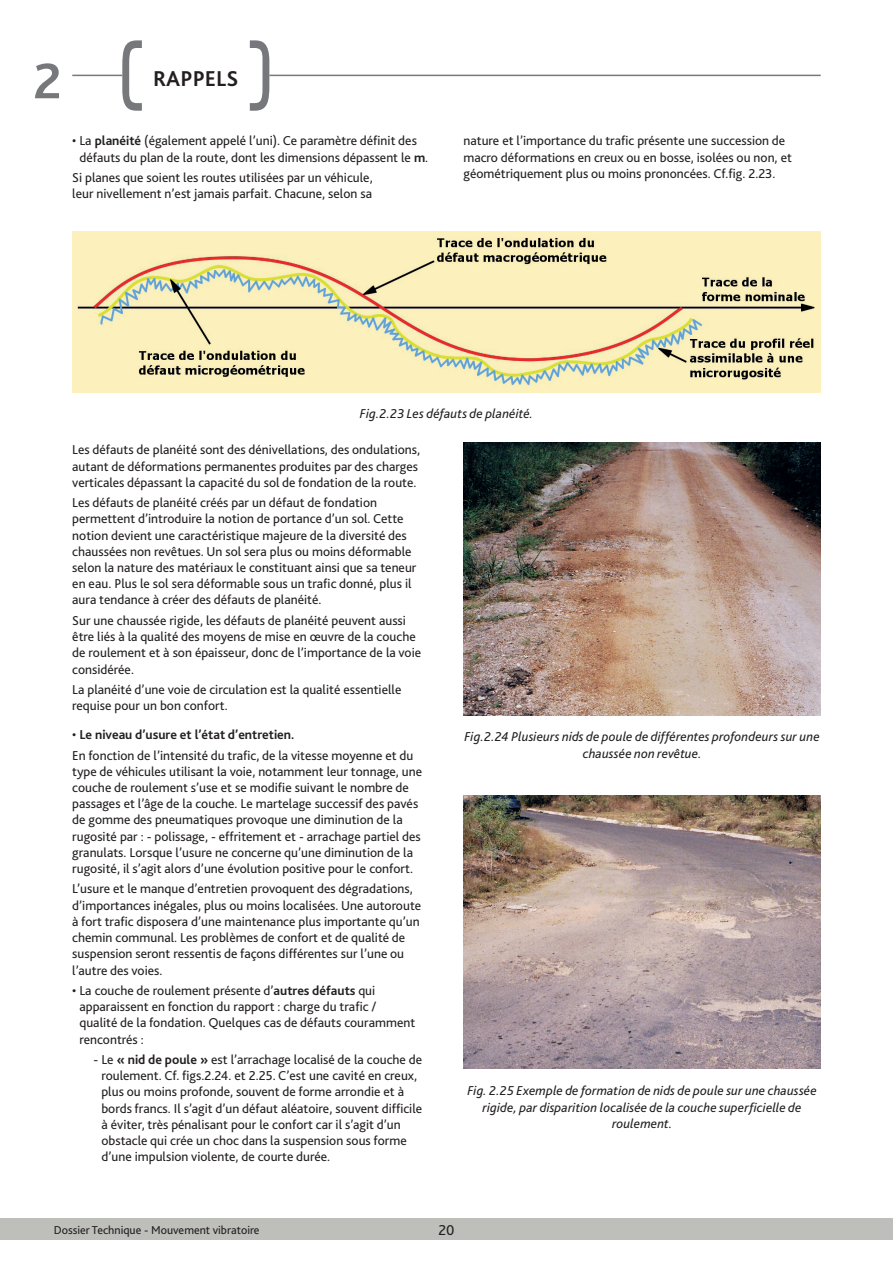
<style>
.page{position:relative;width:893px;height:1263px;background:#fff}
.page>*{position:absolute;margin:0;border:0;box-sizing:border-box;transform-origin:0 0}
.t1{font:700 52.5px "Bliss 2";color:#76787b}
.t2{font:700 22.5px "Bliss 2";color:#231f20}
.t3{font:15px "Bliss 2";color:#231f20}
.t4{font:13.5px/16.2px "Bliss 2";color:#231f20}
.t5{font:italic 13.5px/16.2px "Bliss 2";letter-spacing:.01em;color:#231f20;text-align:center}
.t6{font:12px "Bliss 2";color:#231f20}
.s1{font-weight:700}
</style>
<div class="page">
<hr style="left:72px;top:75px;width:50px;height:1px;background:#76787b">
<svg style="left:122px;top:40px;width:20px;height:71px"></svg>
<svg style="left:250px;top:40px;width:19px;height:71px"></svg>
<hr style="left:269px;top:75px;width:552px;height:1px;background:#76787b">
<div style="left:0;top:1218px;width:893px;height:21px;background:#bebeba"></div>
<img style="left:72px;top:232px;width:749px;height:160px">
<img style="left:463px;top:442px;width:358px;height:274px">
<img style="left:463px;top:795px;width:358px;height:273px">
<h1 class="t1" style="left:33px;top:48px;width:30px">2</h1>
<h2 class="t2" style="left:153px;top:65px;width:87px">RAPPELS</h2>
<p class="t4" style="left:79px;top:132px;width:350px;text-indent:-7px">• La <span class="s1">planéité</span> (également appelé l’uni). Ce paramètre définit des défauts du plan de la route, dont les dimensions dépassent le <span class="s1">m</span>.</p>
<p class="t4" style="left:72px;top:169px;width:302px">Si planes que soient les routes utilisées par un véhicule, leur nivellement n’est jamais parfait. Chacune, selon sa</p>
<p class="t4" style="left:463px;top:132px;width:330px">nature et l’importance du trafic présente une succession de macro déformations en creux ou en bosse, isolées ou non, et géométriquement plus ou moins prononcées. Cf.fig. 2.23.</p>
<p class="t5" style="left:360px;top:405px;width:175px">Fig.2.23 Les défauts de planéité.</p>
<p class="t4" style="left:72px;top:441px;width:349px">Les défauts de planéité sont des dénivellations, des ondulations, autant de déformations permanentes produites par des charges verticales dépassant la capacité du sol de fondation de la route.</p>
<p class="t4" style="left:72px;top:494px;width:346px">Les défauts de planéité créés par un défaut de fondation permettent d’introduire la notion de portance d’un sol. Cette notion devient une caractéristique majeure de la diversité des chaussées non revêtues. Un sol sera plus ou moins déformable selon la nature des matériaux le constituant ainsi que sa teneur en eau. Plus le sol sera déformable sous un trafic donné, plus il aura tendance à créer des défauts de planéité.</p>
<p class="t4" style="left:72px;top:612px;width:350px">Sur une chaussée rigide, les défauts de planéité peuvent aussi être liés à la qualité des moyens de mise en œuvre de la couche de roulement et à son épaisseur, donc de l’importance de la voie considérée.</p>
<p class="t4" style="left:72px;top:681px;width:331px">La planéité d’une voie de circulation est la qualité essentielle requise pour un bon confort.</p>
<p class="t4" style="left:72px;top:724px;width:343px;line-height:20.4px">• <span class="s1">Le niveau d’usure et l’état d’entretien.<br></span>En fonction de l’intensité du trafic, de la vitesse moyenne et du</p>
<p class="t4" style="left:72px;top:763px;width:351px">type de véhicules utilisant la voie, notamment leur tonnage, une couche de roulement s’use et se modifie suivant le nombre de passages et l’âge de la couche. Le martelage successif des pavés de gomme des pneumatiques provoque une diminution de la rugosité par : - polissage, - effritement et - arrachage partiel des granulats. Lorsque l’usure ne concerne qu’une diminution de la rugosité, il s’agit alors d’une évolution positive pour le confort.</p>
<p class="t4" style="left:72px;top:880px;width:350px">L’usure et le manque d’entretien provoquent des dégradations, d’importances inégales, plus ou moins localisées. Une autoroute à fort trafic disposera d’une maintenance plus importante qu’un chemin communal. Les problèmes de confort et de qualité de suspension seront ressentis de façons différentes sur l’une ou l’autre des voies.</p>
<p class="t4" style="left:79px;top:982px;width:337px;text-indent:-7px">• La couche de roulement présente d’<span class="s1">autres défauts</span> qui apparaissent en fonction du rapport : charge du trafic / qualité de la fondation. Quelques cas de défauts couramment rencontrés :</p>
<p class="t4" style="left:101px;top:1051px;width:322px;text-indent:-8px">- Le <span class="s1">« nid de poule »</span> est l’arrachage localisé de la couche de roulement. Cf. figs.2.24. et 2.25. C’est une cavité en creux, plus ou moins profonde, souvent de forme arrondie et à bords francs. Il s’agit d’un défaut aléatoire, souvent difficile à éviter, très pénalisant pour le confort car il s’agit d’un obstacle qui crée un choc dans la suspension sous forme d’une impulsion violente, de courte durée.</p>
<p class="t5" style="left:464px;top:728px;width:357px">Fig.2.24 Plusieurs nids de poule de différentes profondeurs sur une chaussée non revêtue.</p>
<p class="t5" style="left:467px;top:1082px;width:351px">Fig. 2.25 Exemple de formation de nids de poule sur une chaussée rigide, par disparition localisée de la couche superficielle de roulement.</p>
<p class="t6" style="left:54px;top:1222px;width:207px">Dossier Technique - Mouvement vibratoire</p>
<p class="t3" style="left:438px;top:1221px;width:18px">20</p>
</div>
